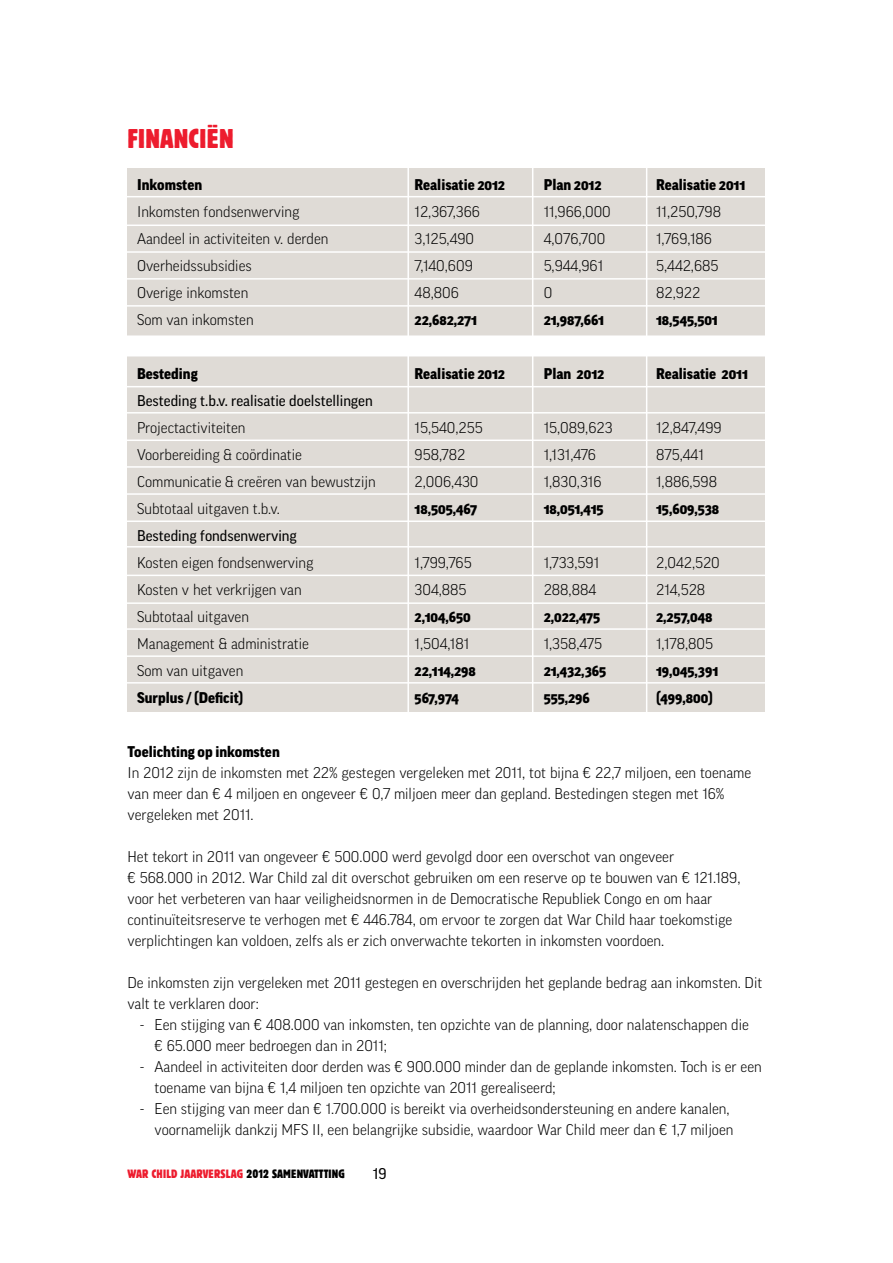
<style>
.page{position:relative;width:893px;height:1263px;background:#fff}
.page>*{position:absolute;margin:0;border:0;box-sizing:border-box;transform-origin:0 0}
.t1{font:condensed 27px "Block BE";letter-spacing:.02em;color:#ed1c2e}
.t2{font:300 15px/21px "Good LF";color:#000}
.t3{font:900 15px "Good OSF";color:#000}
.t4{font:15px "Good LF";color:#000}
.t5{font:condensed 12px "Block BE";color:#ed1c2e}
.s1{color:#000}
</style>
<div class="page">
<div style="left:128px;top:168px;width:637px;height:543px;background:#dfdbd6"></div>
<hr style="left:119px;top:196px;width:657px;height:1px;background:#fff">
<hr style="left:119px;top:225px;width:657px;height:1px;background:#fff">
<hr style="left:119px;top:251px;width:657px;height:2px;background:#fff">
<hr style="left:119px;top:278px;width:657px;height:2px;background:#fff">
<hr style="left:119px;top:305px;width:657px;height:2px;background:#fff">
<hr style="left:119px;top:386px;width:657px;height:1px;background:#fff">
<hr style="left:119px;top:412px;width:657px;height:2px;background:#fff">
<hr style="left:119px;top:439px;width:657px;height:2px;background:#fff">
<hr style="left:119px;top:466px;width:657px;height:2px;background:#fff">
<hr style="left:119px;top:493px;width:657px;height:2px;background:#fff">
<hr style="left:119px;top:520px;width:657px;height:2px;background:#fff">
<hr style="left:119px;top:546px;width:657px;height:1px;background:#fff">
<hr style="left:119px;top:575px;width:657px;height:1px;background:#fff">
<hr style="left:119px;top:628px;width:657px;height:2px;background:#fff">
<hr style="left:119px;top:655px;width:657px;height:2px;background:#fff">
<hr style="left:119px;top:682px;width:657px;height:2px;background:#fff">
<hr style="left:119px;top:602px;width:657px;height:2px;background:#fff">
<div style="left:120px;top:335px;width:657px;height:21px;background:#fff"></div>
<hr style="left:407px;top:165px;width:2px;height:591px;background:#fff">
<hr style="left:532px;top:165px;width:1px;height:591px;background:#fff">
<hr style="left:646px;top:165px;width:1px;height:591px;background:#fff">
<h1 class="t1" style="left:128px;top:123px;width:108px">FINANCIËN</h1>
<p class="t3" style="left:137px;top:176px;width:66px">Inkomsten</p>
<p class="t3" style="left:415px;top:176px;width:92px">Realisatie 2012</p>
<p class="t3" style="left:544px;top:176px;width:59px">Plan 2012</p>
<p class="t3" style="left:656px;top:176px;width:91px">Realisatie 2011</p>
<p class="t2" style="left:137px;top:201px;width:164px">Inkomsten fondsenwerving</p>
<p class="t2" style="left:415px;top:201px;width:67px">12,367,366</p>
<p class="t2" style="left:544px;top:201px;width:69px">11,966,000</p>
<p class="t2" style="left:656px;top:201px;width:66px">11,250,798</p>
<p class="t2" style="left:137px;top:228px;width:193px">Aandeel in activiteiten v. derden</p>
<p class="t2" style="left:415px;top:228px;width:61px">3,125,490</p>
<p class="t2" style="left:544px;top:228px;width:63px">4,076,700</p>
<p class="t2" style="left:656px;top:228px;width:57px">1,769,186</p>
<p class="t2" style="left:137px;top:255px;width:116px">Overheidssubsidies</p>
<p class="t2" style="left:415px;top:255px;width:60px">7,140,609</p>
<p class="t2" style="left:544px;top:255px;width:61px">5,944,961</p>
<p class="t2" style="left:656px;top:255px;width:64px">5,442,685</p>
<p class="t2" style="left:137px;top:282px;width:113px">Overige inkomsten</p>
<p class="t2" style="left:415px;top:282px;width:46px">48,806</p>
<p class="t2" style="left:544px;top:282px;width:10px">0</p>
<p class="t2" style="left:656px;top:282px;width:46px">82,922</p>
<p class="t2" style="left:137px;top:309px;width:118px">Som van inkomsten</p>
<p class="t3" style="left:415px;top:311px;width:64px">22,682,271</p>
<p class="t3" style="left:544px;top:311px;width:62px">21,987,661</p>
<p class="t3" style="left:656px;top:311px;width:63px">18,545,501</p>
<p class="t3" style="left:137px;top:365px;width:62px">Besteding</p>
<p class="t3" style="left:415px;top:365px;width:92px">Realisatie 2012</p>
<p class="t3" style="left:544px;top:365px;width:62px">Plan 2012</p>
<p class="t3" style="left:656px;top:365px;width:93px">Realisatie 2011</p>
<p class="t4" style="left:137px;top:392px;width:237px">Besteding t.b.v. realisatie doelstellingen</p>
<p class="t2" style="left:137px;top:417px;width:110px">Projectactiviteiten</p>
<p class="t2" style="left:415px;top:417px;width:70px">15,540,255</p>
<p class="t2" style="left:544px;top:417px;width:70px">15,089,623</p>
<p class="t2" style="left:656px;top:417px;width:67px">12,847,499</p>
<p class="t2" style="left:137px;top:444px;width:166px">Voorbereiding &amp; coördinatie</p>
<p class="t2" style="left:415px;top:444px;width:52px">958,782</p>
<p class="t2" style="left:544px;top:444px;width:54px">1,131,476</p>
<p class="t2" style="left:656px;top:444px;width:49px">875,441</p>
<p class="t2" style="left:137px;top:471px;width:240px">Communicatie &amp; creëren van bewustzijn</p>
<p class="t2" style="left:415px;top:471px;width:65px">2,006,430</p>
<p class="t2" style="left:544px;top:471px;width:59px">1,830,316</p>
<p class="t2" style="left:656px;top:471px;width:62px">1,886,598</p>
<p class="t2" style="left:137px;top:498px;width:144px">Subtotaal uitgaven t.b.v.</p>
<p class="t3" style="left:415px;top:500px;width:64px">18,505,467</p>
<p class="t3" style="left:544px;top:500px;width:61px">18,051,415</p>
<p class="t3" style="left:656px;top:500px;width:65px">15,609,538</p>
<p class="t4" style="left:137px;top:527px;width:161px">Besteding fondsenwerving</p>
<p class="t2" style="left:137px;top:552px;width:178px">Kosten eigen fondsenwerving</p>
<p class="t2" style="left:415px;top:552px;width:59px">1,799,765</p>
<p class="t2" style="left:544px;top:552px;width:57px">1,733,591</p>
<p class="t2" style="left:656px;top:552px;width:65px">2,042,520</p>
<p class="t2" style="left:137px;top:579px;width:166px">Kosten v het verkrijgen van</p>
<p class="t2" style="left:415px;top:579px;width:53px">304,885</p>
<p class="t2" style="left:544px;top:579px;width:54px">288,884</p>
<p class="t2" style="left:656px;top:579px;width:51px">214,528</p>
<p class="t2" style="left:137px;top:606px;width:113px">Subtotaal uitgaven</p>
<p class="t3" style="left:415px;top:608px;width:58px">2,104,650</p>
<p class="t3" style="left:544px;top:608px;width:58px">2,022,475</p>
<p class="t3" style="left:656px;top:608px;width:58px">2,257,048</p>
<p class="t2" style="left:137px;top:633px;width:173px">Management &amp; administratie</p>
<p class="t2" style="left:415px;top:633px;width:56px">1,504,181</p>
<p class="t2" style="left:544px;top:633px;width:60px">1,358,475</p>
<p class="t2" style="left:656px;top:633px;width:58px">1,178,805</p>
<p class="t2" style="left:137px;top:660px;width:108px">Som van uitgaven</p>
<p class="t3" style="left:415px;top:662px;width:63px">22,114,298</p>
<p class="t3" style="left:544px;top:662px;width:64px">21,432,365</p>
<p class="t3" style="left:656px;top:662px;width:63px">19,045,391</p>
<p class="t3" style="left:137px;top:689px;width:108px">Surplus / (Deficit)</p>
<p class="t3" style="left:415px;top:689px;width:46px">567,974</p>
<p class="t3" style="left:544px;top:689px;width:48px">555,296</p>
<p class="t3" style="left:656px;top:689px;width:58px">(499,800)</p>
<p class="t3" style="left:128px;top:743px;width:154px">Toelichting op inkomsten</p>
<p class="t2" style="left:128px;top:762px;width:625px">In 2012 zijn de inkomsten met 22% gestegen vergeleken met 2011, tot bijna € 22,7 miljoen, een toename van meer dan € 4 miljoen en ongeveer € 0,7 miljoen meer dan gepland. Bestedingen stegen met 16% vergeleken met 2011.</p>
<p class="t2" style="left:128px;top:846px;width:614px">Het tekort in 2011 van ongeveer € 500.000 werd gevolgd door een overschot van ongeveer<br>€ 568.000 in 2012. War Child zal dit overschot gebruiken om een reserve op te bouwen van € 121.189, voor het verbeteren van haar veiligheidsnormen in de Democratische Republiek Congo en om haar continuïteitsreserve te verhogen met € 446.784, om ervoor te zorgen dat War Child haar toekomstige verplichtingen kan voldoen, zelfs als er zich onverwachte tekorten in inkomsten voordoen.</p>
<p class="t2" style="left:128px;top:972px;width:636px">De inkomsten zijn vergeleken met 2011 gestegen en overschrijden het geplande bedrag aan inkomsten. Dit valt te verklaren door:</p>
<p class="t2" style="left:155px;top:1014px;width:596px;text-indent:-14px">- Een stijging van € 408.000 van inkomsten, ten opzichte van de planning, door nalatenschappen die € 65.000 meer bedroegen dan in 2011;</p>
<p class="t2" style="left:155px;top:1056px;width:609px;text-indent:-14px">- Aandeel in activiteiten door derden was € 900.000 minder dan de geplande inkomsten. Toch is er een toename van bijna € 1,4 miljoen ten opzichte van 2011 gerealiseerd;</p>
<p class="t2" style="left:140px;top:1098px;width:595px;text-align:right">- Een stijging van meer dan € 1.700.000 is bereikt via overheidsondersteuning en andere kanalen, voornamelijk dankzij MFS II, een belangrijke subsidie, waardoor War Child meer dan € 1,7 miljoen</p>
<p class="t5" style="left:128px;top:1167px;width:219px">WAR CHILD JAARVERSLAG <span class="s1">2012 SAMENVATTTING</span></p>
<p class="t4" style="left:373px;top:1166px;width:15px">19</p>
</div>
